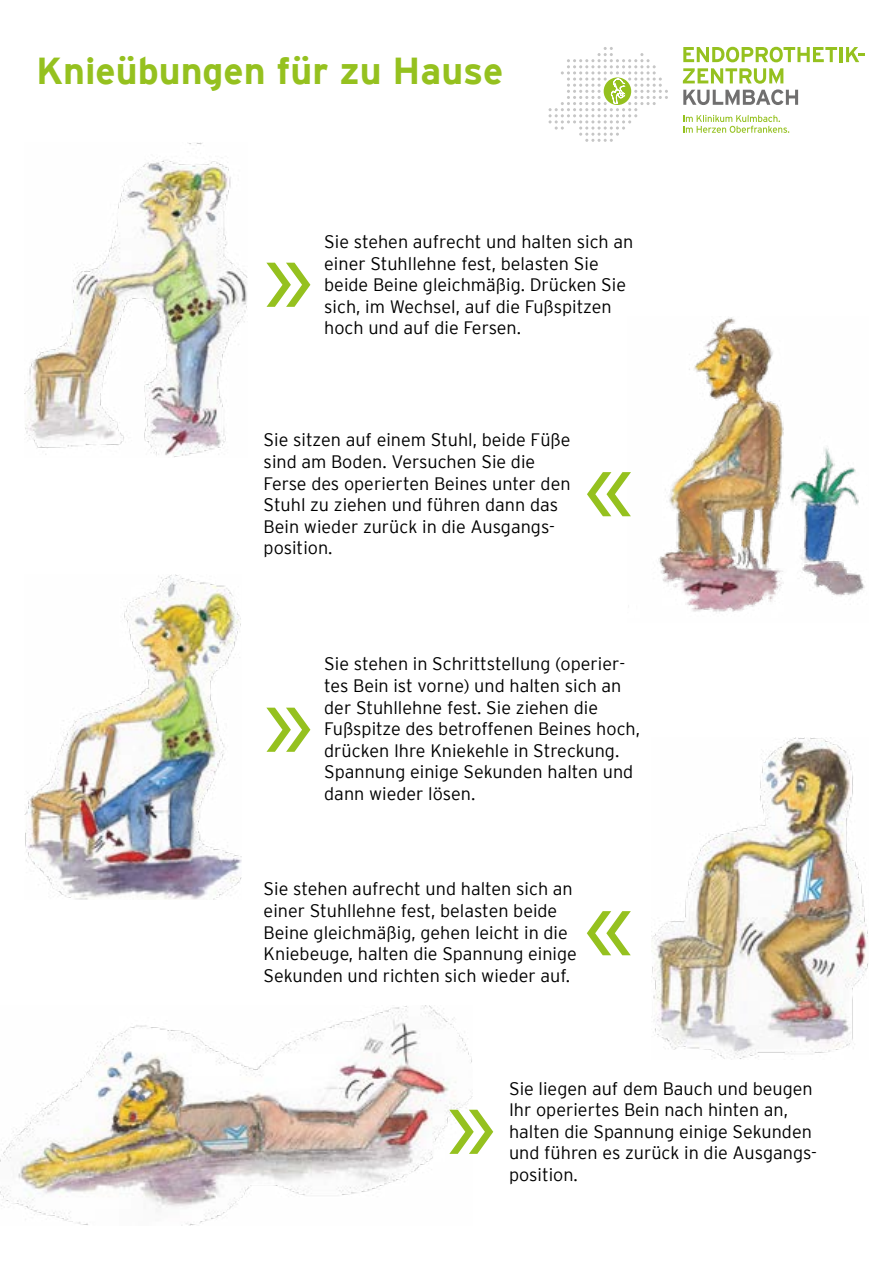
<style>
.page{position:relative;width:893px;height:1263px;background:#fff}
.page>*{position:absolute;margin:0;border:0;box-sizing:border-box;transform-origin:0 0}
.t1{font:120px "Myriad Pro";color:#95c11f}
.t2{font:700 37.5px "Interstate";color:#95c11f}
.t3{font:300 18px/21.6px "Interstate";color:#000}
</style>
<div class="page">
<svg style="left:683px;top:47px;width:154px;height:15px"></svg>
<hr style="left:840px;top:47px;width:3px;height:15px;background:#95c11f">
<svg style="left:846px;top:47px;width:18px;height:15px"></svg>
<svg style="left:683px;top:115px;width:106px;height:18px"></svg>
<svg style="left:683px;top:68px;width:115px;height:37px"></svg>
<svg style="left:549px;top:47px;width:119px;height:95px"></svg>
<img style="left:24px;top:142px;width:224px;height:315px">
<img style="left:658px;top:317px;width:207px;height:295px">
<img style="left:24px;top:575px;width:218px;height:325px">
<img style="left:651px;top:737px;width:217px;height:323px">
<img style="left:0;top:1006px;width:472px;height:219px">
<h2 class="t2" style="left:36px;top:50px;width:469px">Knieübungen für zu Hause</h2>
<h1 class="t1" style="left:264px;top:201px;width:52px">»</h1>
<p class="t3" style="left:324px;top:231px;width:311px">Sie stehen aufrecht und halten sich an einer Stuhllehne fest, belasten Sie beide Beine gleichmäßig. Drücken Sie sich, im Wechsel, auf die Fußspitzen hoch und auf die Fersen.</p>
<p class="t3" style="left:264px;top:429px;width:308px">Sie sitzen auf einem Stuhl, beide Füße sind am Boden. Versuchen Sie die<br>Ferse des operierten Beines unter den<br>Stuhl zu ziehen und führen dann das<br>Bein wieder zurück in die Ausgangs&shy;position.</p>
<h1 class="t1" style="left:264px;top:646px;width:52px">»</h1>
<p class="t3" style="left:324px;top:653px;width:317px">Sie stehen in Schrittstellung (operier&shy;tes Bein ist vorne) und halten sich an der Stuhllehne fest. Sie ziehen die Fußspitze des betroffenen Beines hoch, drücken Ihre Kniekehle in Streckung.<br>Spannung einige Sekunden halten und dann wieder lösen.</p>
<p class="t3" style="left:264px;top:878px;width:315px">Sie stehen aufrecht und halten sich an einer Stuhllehne fest, belasten beide Beine gleichmäßig, gehen leicht in die Kniebeuge, halten die Spannung einige Sekunden und richten sich wieder auf.</p>
<h1 class="t1" style="left:446px;top:1048px;width:52px">»</h1>
<p class="t3" style="left:509px;top:1077px;width:309px">Sie liegen auf dem Bauch und beugen<br>Ihr operiertes Bein nach hinten an, halten die Spannung einige Sekunden und führen es zurück in die Ausgangs&shy;position.</p>
</div>
